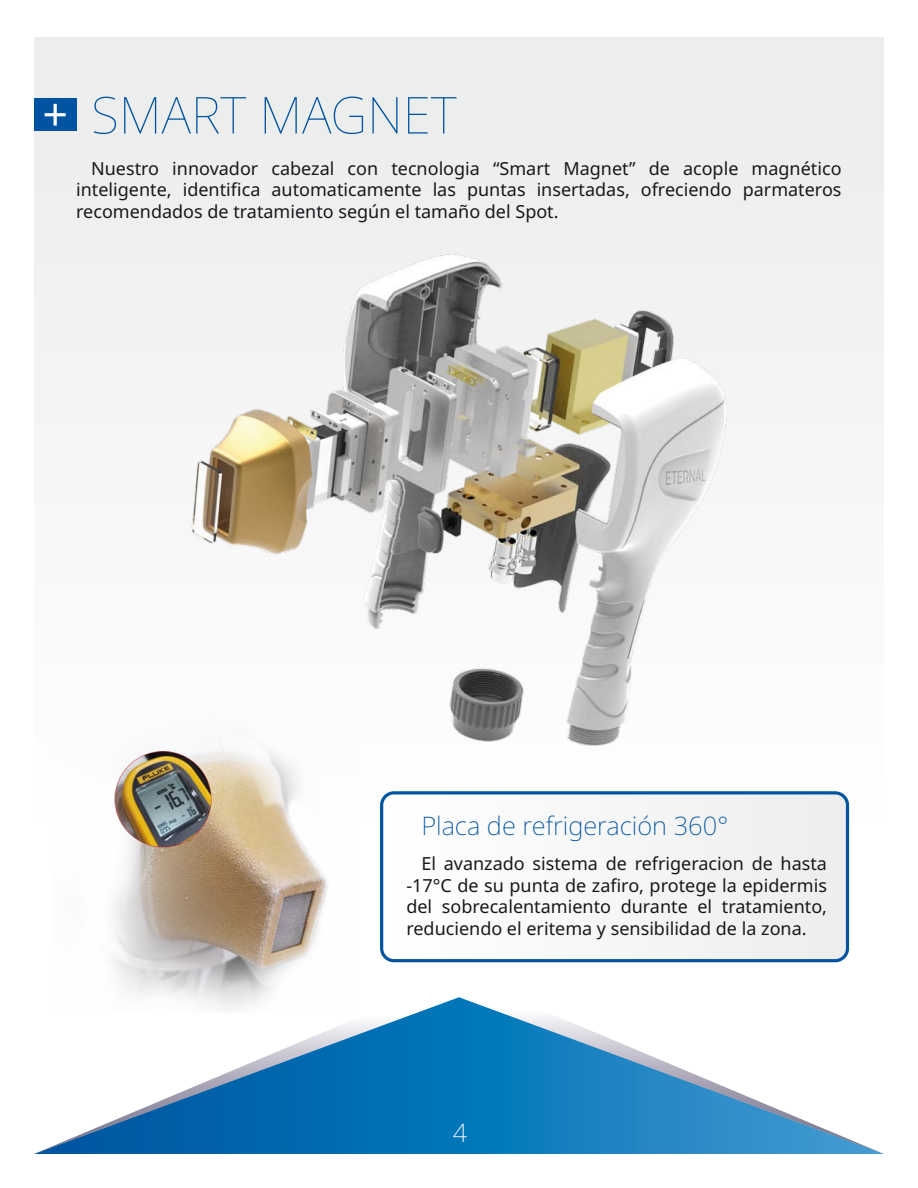
<style>
.page{position:relative;width:918px;height:1188px;background:#fff}
.page>*{position:absolute;margin:0;border:0;box-sizing:border-box;transform-origin:0 0}
.t1{font:100 51px "Noto Sans";color:#0053a0}
.t2{font:200 25.5px "Noto Sans";color:#0053a0}
.t3{font:200 25.5px "Noto Sans";color:#fff}
.t4{font:18px/21.6px "Noto Sans";color:#1a171c;text-align:justify}
</style>
<div class="page">
<div style="left:34px;top:37px;width:850px;height:1114px;background:linear-gradient(to right,#f0f0f1,#f3f4f4)"></div>
<svg style="left:459px;top:987px;width:425px;height:167px"></svg>
<svg style="left:34px;top:987px;width:425px;height:167px"></svg>
<img style="left:54px;top:702px;width:305px;height:311px">
<div style="left:34px;top:98px;width:42px;height:33px;background:#0053a0"></div>
<svg style="left:45px;top:104px;width:21px;height:22px"></svg>
<div style="left:382px;top:793px;width:466px;height:168px;background:#f6f6f6"></div>
<div style="left:380px;top:791px;width:469px;height:171px;border:3px solid #0053a0;border-radius:12px"></div>
<img style="left:186px;top:250px;width:546px;height:500px">
<h1 class="t1" style="left:91px;top:86px;width:367px">SMART MAGNET</h1>
<p class="t4" style="left:76px;top:158px;width:767px;text-indent:15px">Nuestro innovador cabezal con tecnologia “Smart Magnet” de acople magnético inteligente, identifica automaticamente las puntas insertadas, ofreciendo parmateros recomendados de tratamiento según el tamaño del Spot.</p>
<h2 class="t2" style="left:421px;top:811px;width:308px">Placa de refrigeración 360°</h2>
<p class="t4" style="left:406px;top:853px;width:422px;text-indent:15px">El avanzado sistema de refrigeracion de hasta -17°C de su punta de zafiro, protege la epidermis del sobrecalentamiento durante el tratamiento, reduciendo el eritema y sensibilidad de la zona.</p>
<h2 class="t3" style="left:453px;top:1118px;width:16px">4</h2>
</div>
